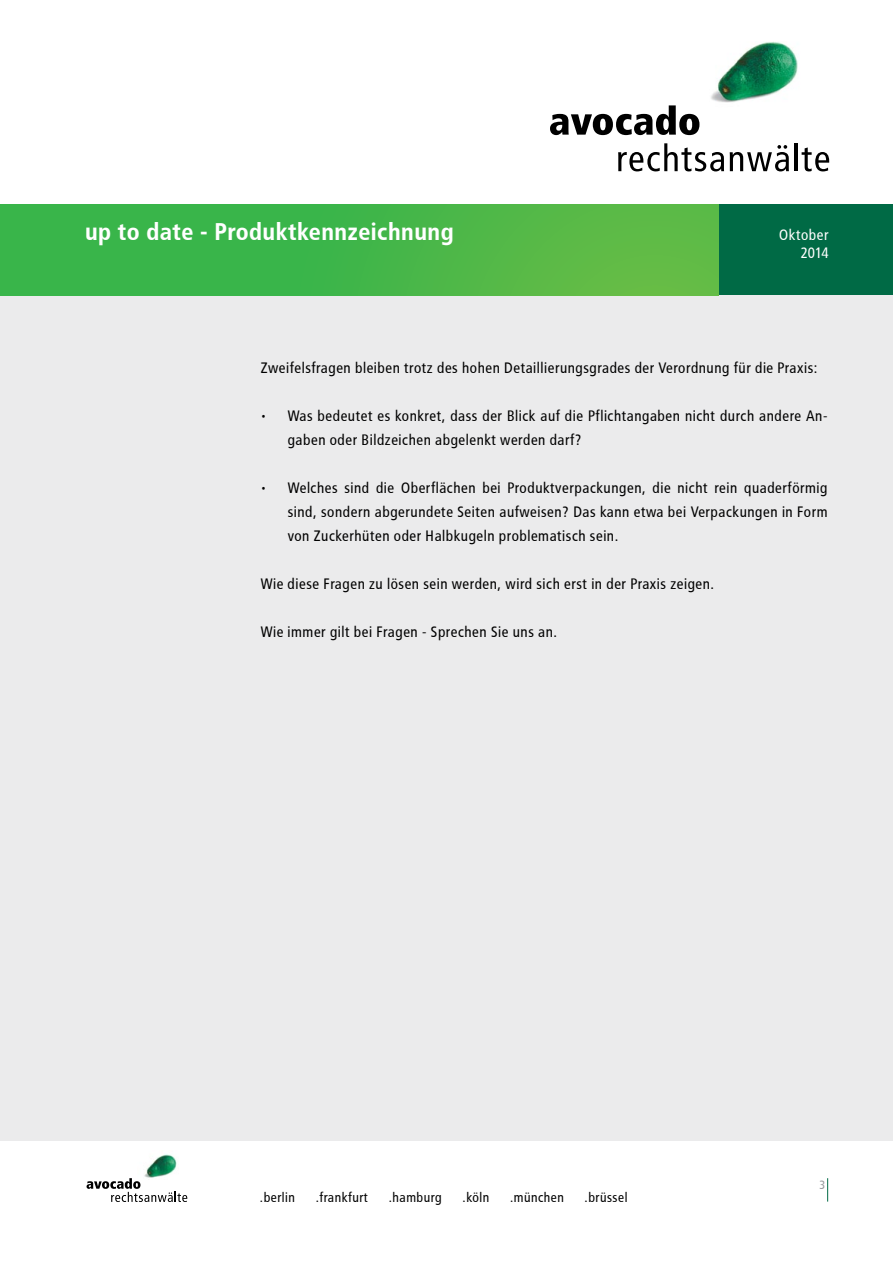
<style>
.page{position:relative;width:893px;height:1263px;background:#fff}
.page>*{position:absolute;margin:0;border:0;box-sizing:border-box;transform-origin:0 0}
.t1{font:700 24px "Avocado";color:#fff}
.t2{font:15px/24px "Avocado";color:#000}
.t3{font:15px/18px "Avocado";color:#fff;text-align:right}
.t4{font:13.5px "Avocado";color:#000}
.t5{font:12px "Avocado";color:#97999c}
</style>
<div class="page">
<img style="left:711px;top:42px;width:87px;height:61px">
<svg style="left:550px;top:105px;width:149px;height:30px"></svg>
<svg style="left:618px;top:143px;width:106px;height:28px"></svg>
<svg style="left:730px;top:145px;width:59px;height:26px"></svg>
<hr style="left:795px;top:143px;width:3px;height:28px;background:#000">
<svg style="left:802px;top:147px;width:27px;height:24px"></svg>
<div style="left:719px;top:204px;width:174px;height:92px;background:#006a45"></div>
<svg style="left:827px;top:1178px;width:1px;height:23px"></svg>
<img style="left:144px;top:1154px;width:33px;height:24px">
<svg style="left:87px;top:1178px;width:100px;height:24px"></svg>
<div style="left:0;top:296px;width:893px;height:845px;background:#ebebec"></div>
<div style="left:0;top:204px;width:719px;height:92px;background:linear-gradient(to right,#2eb34b,#61bb46)"></div>
<h1 class="t1" style="left:85px;top:218px;width:371px">up to date - Produktkennzeichnung</h1>
<p class="t3" style="left:779px;top:226px;width:51px">Oktober<br>2014</p>
<p class="t2" style="left:261px;top:355px;width:559px">Zweifelsfragen bleiben trotz des hohen Detaillierungsgrades der Verordnung für die Praxis:</p>
<p class="t2" style="left:288px;top:403px;width:542px;text-indent:-27px">• Was bedeutet es konkret, dass der Blick auf die Pflichtangaben nicht durch andere An&shy;gaben oder Bildzeichen abgelenkt werden darf?</p>
<p class="t2" style="left:288px;top:475px;width:542px;text-align:justify;text-indent:-27px">• Welches sind die Oberflächen bei Produktverpackungen, die nicht rein quaderförmig sind, sondern abgerundete Seiten aufweisen? Das kann etwa bei Verpackungen in Form von Zuckerhüten oder Halbkugeln problematisch sein.</p>
<p class="t2" style="left:261px;top:571px;width:456px">Wie diese Fragen zu lösen sein werden, wird sich erst in der Praxis zeigen.</p>
<p class="t2" style="left:261px;top:619px;width:298px">Wie immer gilt bei Fragen - Sprechen Sie uns an.</p>
<p class="t4" style="left:260px;top:1189px;width:37px">.berlin</p>
<p class="t4" style="left:316px;top:1189px;width:54px">.frankfurt</p>
<p class="t4" style="left:389px;top:1189px;width:55px">.hamburg</p>
<p class="t4" style="left:463px;top:1189px;width:29px">.köln</p>
<p class="t4" style="left:510px;top:1189px;width:56px">.münchen</p>
<p class="t4" style="left:585px;top:1189px;width:45px">.brüssel</p>
<p class="t5" style="left:819px;top:1178px;width:8px">3</p>
</div>
